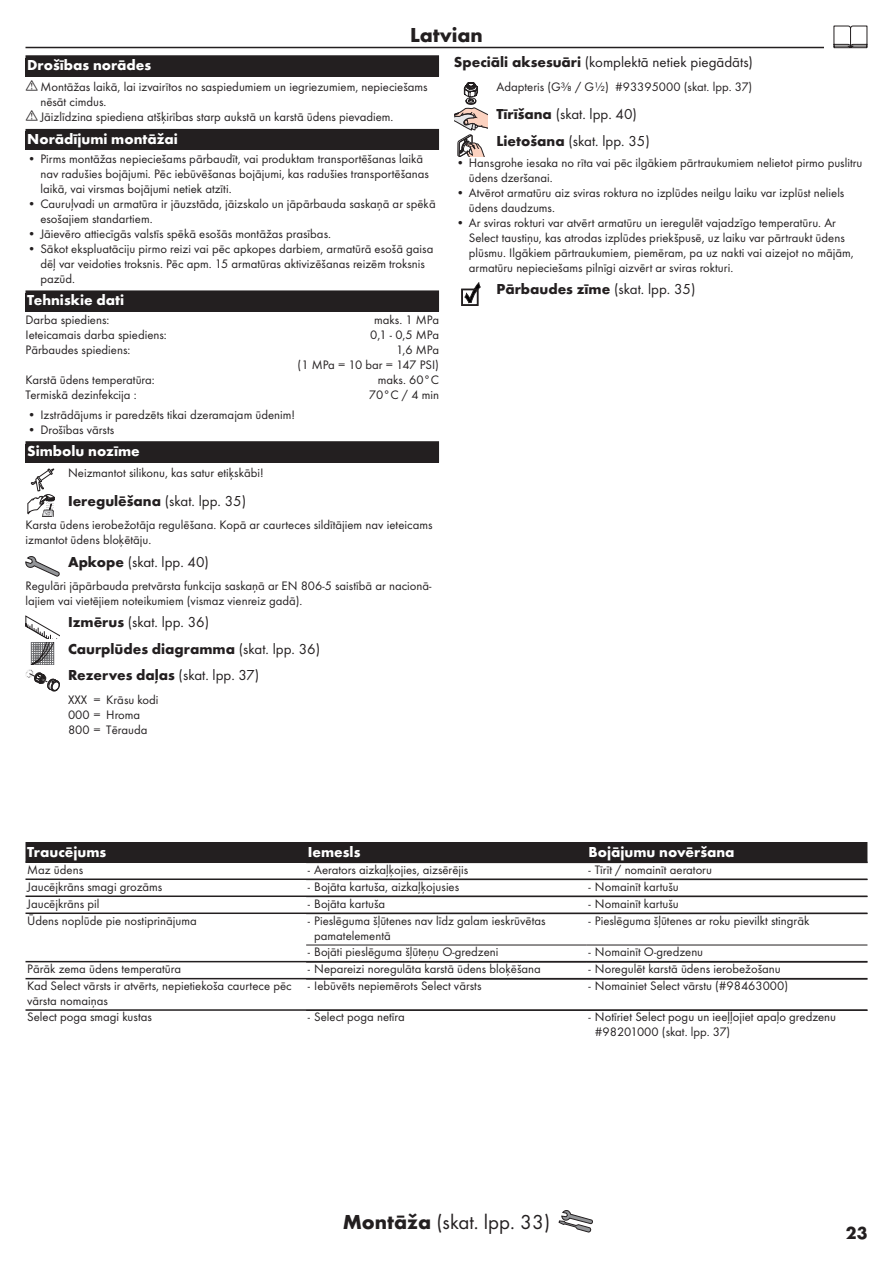
<style>
.page{position:relative;width:893px;height:1263px;background:#fff}
.page>*{position:absolute;margin:0;border:0;box-sizing:border-box;transform-origin:0 0}
.Montage_mit_Symbol_L{font:21px "Futura TOT Boo";color:#231f20}
.Sprache_Rahmenwechse{font:700 21px "Futura TOT";color:#231f20}
.t1{font:700 18px "Futura TOT";color:#231f20}
.Ueberschrift_Grafik{font:15px "Futura TOT Boo";color:#231f20}
.Ueberschrift_Grafik-2{font:700 15px "Futura TOT";color:#231f20}
.Ueberschrift_LV{font:700 15px "Futura TOT";color:#fff}
.Ueberschrift_nach_Gr{font:15px "Futura TOT Boo";color:#231f20}
.Tabelle_Kopf_LV{font:700 15px "Futura TOT";color:#fff}
.Ueberschrift___LV{font:700 15px "Futura TOT";color:#fff}
.Normaltext_nach_Graf{font:12.75px/15px "Futura TOT Boo";color:#231f20}
.Tabelle_Spalte_A4_LV{font:12.75px/15px "Futura TOT Boo";color:#231f20}
.Techn__Daten_LV{font:12.75px/15px "Futura TOT Boo";color:#231f20;text-align:right}
.Normaltext_Grafik_LV{font:12.75px "Futura TOT Boo";color:#231f20}
.Farbe_LV{font:12.75px/15px "Futura TOT Boo";color:#231f20}
.s1{font-family:"Futura TOT";font-weight:700}
.s2{font-family:"Futura TOT Boo";font-weight:400}
</style>
<div class="page">
<hr style="left:26px;top:47px;width:841px;height:1px;background:#231f20">
<div style="left:825px;top:26px;width:51px;height:25px;background:#fff"></div>
<svg style="left:833px;top:26px;width:34px;height:22px"></svg>
<svg style="left:559px;top:1210px;width:34px;height:22px"></svg>
<div style="left:26px;top:55px;width:413px;height:21px;background:#231f20"></div>
<div style="left:26px;top:129px;width:413px;height:21px;background:#231f20"></div>
<div style="left:26px;top:293px;width:413px;height:19px;background:#231f20"></div>
<div style="left:26px;top:290px;width:413px;height:21px;background:#231f20"></div>
<div style="left:26px;top:441px;width:413px;height:21px;background:#231f20"></div>
<svg style="left:27px;top:469px;width:28px;height:48px"></svg>
<svg style="left:26px;top:556px;width:34px;height:20px"></svg>
<svg style="left:26px;top:616px;width:34px;height:75px"></svg>
<svg style="left:454px;top:82px;width:34px;height:75px"></svg>
<svg style="left:462px;top:283px;width:18px;height:22px"></svg>
<div style="left:26px;top:842px;width:841px;height:19px;background:#231f20"></div>
<hr style="left:26px;top:861px;width:841px;height:2px;background:#231f20">
<hr style="left:26px;top:878px;width:841px;height:2px;background:#231f20">
<hr style="left:26px;top:895px;width:841px;height:2px;background:#231f20">
<hr style="left:26px;top:912px;width:841px;height:2px;background:#231f20">
<hr style="left:306px;top:945px;width:281px;height:1px;background:#231f20">
<hr style="left:587px;top:945px;width:280px;height:1px;background:#231f20">
<hr style="left:26px;top:961px;width:841px;height:1px;background:#231f20">
<hr style="left:306px;top:962px;width:281px;height:1px;background:#231f20">
<hr style="left:587px;top:962px;width:280px;height:1px;background:#231f20">
<hr style="left:26px;top:978px;width:841px;height:1px;background:#231f20">
<hr style="left:306px;top:979px;width:281px;height:1px;background:#231f20">
<hr style="left:587px;top:979px;width:280px;height:1px;background:#231f20">
<hr style="left:26px;top:1009px;width:841px;height:2px;background:#231f20">
<p class="Sprache_Rahmenwechse" style="left:410px;top:22px;width:74px">Latvian</p>
<p class="Ueberschrift___LV" style="left:27px;top:56px;width:126px">Drošības norādes</p>
<p class="Normaltext_nach_Graf" style="left:40px;top:79px;width:389px">Montāžas laikā, lai izvairītos no saspiedumiem un iegriezumiem, nepieciešams nēsāt cimdus.</p>
<p class="Normaltext_nach_Graf" style="left:40px;top:109px;width:355px">Jāizlīdzina spiediena atšķirības starp aukstā un karstā ūdens pievadiem.</p>
<p class="Ueberschrift_LV" style="left:27px;top:129px;width:152px">Norādījumi montāžai</p>
<p class="Normaltext_nach_Graf" style="left:40px;top:151px;width:390px;text-indent:-13px">• Pirms montāžas nepieciešams pārbaudīt, vai produktam transportēšanas laikā nav radušies bojājumi. Pēc iebūvēšanas bojājumi, kas radušies transportēšanas laikā, vai virsmas bojājumi netiek atzīti.</p>
<p class="Normaltext_nach_Graf" style="left:40px;top:196px;width:397px;text-indent:-13px">• Cauruļvadi un armatūra ir jāuzstāda, jāizskalo un jāpārbauda saskaņā ar spēkā esošajiem standartiem.</p>
<p class="Normaltext_nach_Graf" style="left:28px;top:226px;width:305px">• Jāievēro attiecīgās valstīs spēkā esošās montāžas prasības.</p>
<p class="Normaltext_nach_Graf" style="left:40px;top:241px;width:394px;text-indent:-13px">• Sākot ekspluatāciju pirmo reizi vai pēc apkopes darbiem, armatūrā esošā gaisa dēļ var veidoties troksnis. Pēc apm. 15 armatūras aktivizēšanas reizēm troksnis pazūd.</p>
<p class="Ueberschrift_LV" style="left:27px;top:291px;width:98px">Tehniskie dati</p>
<p class="Techn__Daten_LV" style="left:26px;top:312px;width:85px">Darba spiediens:</p>
<p class="Techn__Daten_LV" style="left:374px;top:312px;width:66px">maks. 1 MPa</p>
<p class="Techn__Daten_LV" style="left:26px;top:327px;width:143px">Ieteicamais darba spiediens:</p>
<p class="Techn__Daten_LV" style="left:370px;top:327px;width:70px">0,1 - 0,5 MPa</p>
<p class="Techn__Daten_LV" style="left:26px;top:342px;width:106px">Pārbaudes spiediens:</p>
<p class="Techn__Daten_LV" style="left:298px;top:342px;width:143px">1,6 MPa<br>(1 MPa = 10 bar = 147 PSI)</p>
<p class="Techn__Daten_LV" style="left:26px;top:372px;width:131px">Karstā ūdens temperatūra:</p>
<p class="Techn__Daten_LV" style="left:378px;top:372px;width:63px">maks. 60°C</p>
<p class="Techn__Daten_LV" style="left:26px;top:387px;width:113px">Termiskā dezinfekcija :</p>
<p class="Techn__Daten_LV" style="left:369px;top:387px;width:72px">70°C / 4 min</p>
<p class="Normaltext_nach_Graf" style="left:28px;top:407px;width:269px">• Izstrādājums ir paredzēts tikai dzeramajam ūdenim!</p>
<p class="Normaltext_nach_Graf" style="left:28px;top:422px;width:88px">• Drošības vārsts</p>
<p class="Ueberschrift_LV" style="left:27px;top:441px;width:114px">Simbolu nozīme</p>
<p class="Normaltext_Grafik_LV" style="left:68px;top:465px;width:197px">Neizmantot silikonu, kas satur etiķskābi!</p>
<p class="Ueberschrift_Grafik" style="left:68px;top:492px;width:180px"><span class="s1">Ieregulēšana</span> (skat. lpp. 35)</p>
<p class="Normaltext_nach_Graf" style="left:26px;top:517px;width:408px">Karsta ūdens ierobežotāja regulēšana. Kopā ar caurteces sildītājiem nav ieteicams izmantot ūdens bloķētāju.</p>
<p class="Ueberschrift_Grafik" style="left:68px;top:553px;width:143px"><span class="s1">Apkope</span> (skat. lpp. 40)</p>
<p class="Normaltext_nach_Graf" style="left:26px;top:578px;width:407px">Regulāri jāpārbauda pretvārsta funkcija saskaņā ar EN 806-5 saistībā ar nacionā&shy;lajiem vai vietējiem noteikumiem (vismaz vienreiz gadā).</p>
<p class="Ueberschrift_Grafik" style="left:68px;top:613px;width:143px"><span class="s1">Izmērus</span> (skat. lpp. 36)</p>
<p class="Ueberschrift_Grafik-2" style="left:68px;top:640px;width:254px">Caurplūdes diagramma <span class="s2">(skat. lpp. 36)</span></p>
<p class="Ueberschrift_Grafik-2" style="left:68px;top:666px;width:193px">Rezerves daļas <span class="s2">(skat. lpp. 37)</span></p>
<p class="Farbe_LV" style="left:68px;top:692px;width:92px">XXX = Krāsu kodi<br>000 = Hroma<br>800 = Tērauda</p>
<p class="Ueberschrift_nach_Gr" style="left:454px;top:53px;width:301px"><span class="s1">Speciāli aksesuāri</span> (komplektā netiek piegādāts)</p>
<p class="Normaltext_Grafik_LV" style="left:496px;top:79px;width:257px">Adapteris (G⅜ / G½) #93395000 (skat. lpp. 37)</p>
<p class="Ueberschrift_Grafik" style="left:496px;top:105px;width:142px"><span class="s1">Tīrīšana</span> (skat. lpp. 40)</p>
<p class="Ueberschrift_Grafik" style="left:496px;top:132px;width:155px"><span class="s1">Lietošana</span> (skat. lpp. 35)</p>
<p class="Normaltext_nach_Graf" style="left:469px;top:155px;width:395px;text-indent:-13px">• Hansgrohe iesaka no rīta vai pēc ilgākiem pārtraukumiem nelietot pirmo puslitru ūdens dzeršanai.</p>
<p class="Normaltext_nach_Graf" style="left:469px;top:185px;width:377px;text-indent:-13px">• Atvērot armatūru aiz sviras roktura no izplūdes neilgu laiku var izplūst neliels ūdens daudzums.</p>
<p class="Normaltext_nach_Graf" style="left:469px;top:215px;width:386px;text-indent:-13px">• Ar sviras rokturi var atvērt armatūru un ieregulēt vajadzīgo temperatūru. Ar Select taustiņu, kas atrodas izplūdes priekšpusē, uz laiku var pārtraukt ūdens plūsmu. Ilgākiem pārtraukumiem, piemēram, pa uz nakti vai aizejot no mājām, armatūru nepieciešams pilnīgi aizvērt ar sviras rokturi.</p>
<p class="Ueberschrift_Grafik-2" style="left:496px;top:280px;width:200px">Pārbaudes zīme <span class="s2">(skat. lpp. 35)</span></p>
<p class="Tabelle_Kopf_LV" style="left:27px;top:843px;width:81px">Traucējums</p>
<p class="Tabelle_Kopf_LV" style="left:308px;top:843px;width:54px">Iemesls</p>
<p class="Tabelle_Kopf_LV" style="left:588px;top:843px;width:148px">Bojājumu novēršana</p>
<p class="Tabelle_Spalte_A4_LV" style="left:27px;top:862px;width:57px">Maz ūdens</p>
<p class="Normaltext_nach_Graf" style="left:308px;top:862px;width:162px">- Aerators aizkaļķojies, aizsērējis</p>
<p class="Normaltext_nach_Graf" style="left:588px;top:862px;width:125px">- Tīrīt / nomainīt aeratoru</p>
<p class="Tabelle_Spalte_A4_LV" style="left:27px;top:879px;width:137px">Jaucējkrāns smagi grozāms</p>
<p class="Normaltext_nach_Graf" style="left:308px;top:879px;width:153px">- Bojāta kartuša, aizkaļķojusies</p>
<p class="Normaltext_nach_Graf" style="left:588px;top:879px;width:92px">- Nomainīt kartušu</p>
<p class="Tabelle_Spalte_A4_LV" style="left:27px;top:896px;width:74px">Jaucējkrāns pil</p>
<p class="Normaltext_nach_Graf" style="left:308px;top:896px;width:79px">- Bojāta kartuša</p>
<p class="Normaltext_nach_Graf" style="left:588px;top:896px;width:92px">- Nomainīt kartušu</p>
<p class="Tabelle_Spalte_A4_LV" style="left:27px;top:913px;width:171px">Ūdens noplūde pie nostiprinājuma</p>
<p class="Normaltext_nach_Graf" style="left:314px;top:913px;width:233px;text-indent:-6px">- Pieslēguma šļūtenes nav līdz galam ieskrūvētas pamatelementā</p>
<p class="Normaltext_nach_Graf" style="left:588px;top:913px;width:222px">- Pieslēguma šļūtenes ar roku pievilkt stingrāk</p>
<p class="Normaltext_nach_Graf" style="left:308px;top:944px;width:192px">- Bojāti pieslēguma šļūteņu O-gredzeni</p>
<p class="Normaltext_nach_Graf" style="left:588px;top:944px;width:116px">- Nomainīt O-gredzenu</p>
<p class="Tabelle_Spalte_A4_LV" style="left:27px;top:961px;width:155px">Pārāk zema ūdens temperatūra</p>
<p class="Normaltext_nach_Graf" style="left:308px;top:961px;width:234px">- Nepareizi noregulāta karstā ūdens bloķēšana</p>
<p class="Normaltext_nach_Graf" style="left:588px;top:961px;width:194px">- Noregulēt karstā ūdens ierobežošanu</p>
<p class="Tabelle_Spalte_A4_LV" style="left:27px;top:978px;width:266px">Kad Select vārsts ir atvērts, nepietiekoša caurtece pēc vārsta nomaiņas</p>
<p class="Normaltext_nach_Graf" style="left:308px;top:978px;width:175px">- Iebūvēts nepiemērots Select vārsts</p>
<p class="Normaltext_nach_Graf" style="left:588px;top:978px;width:201px">- Nomainiet Select vārstu (#98463000)</p>
<p class="Tabelle_Spalte_A4_LV" style="left:27px;top:1009px;width:126px">Select poga smagi kustas</p>
<p class="Normaltext_nach_Graf" style="left:308px;top:1009px;width:99px">- Select poga netīra</p>
<p class="Normaltext_nach_Graf" style="left:595px;top:1009px;width:243px;text-indent:-6px">- Notīriet Select pogu un ieeļļojiet apaļo gredzenu #98201000 (skat. lpp. 37)</p>
<p class="Montage_mit_Symbol_L" style="left:343px;top:1209px;width:209px"><span class="s1">Montāža</span> (skat. lpp. 33)</p>
<h2 class="t1" style="left:846px;top:1222px;width:23px">23</h2>
</div>
